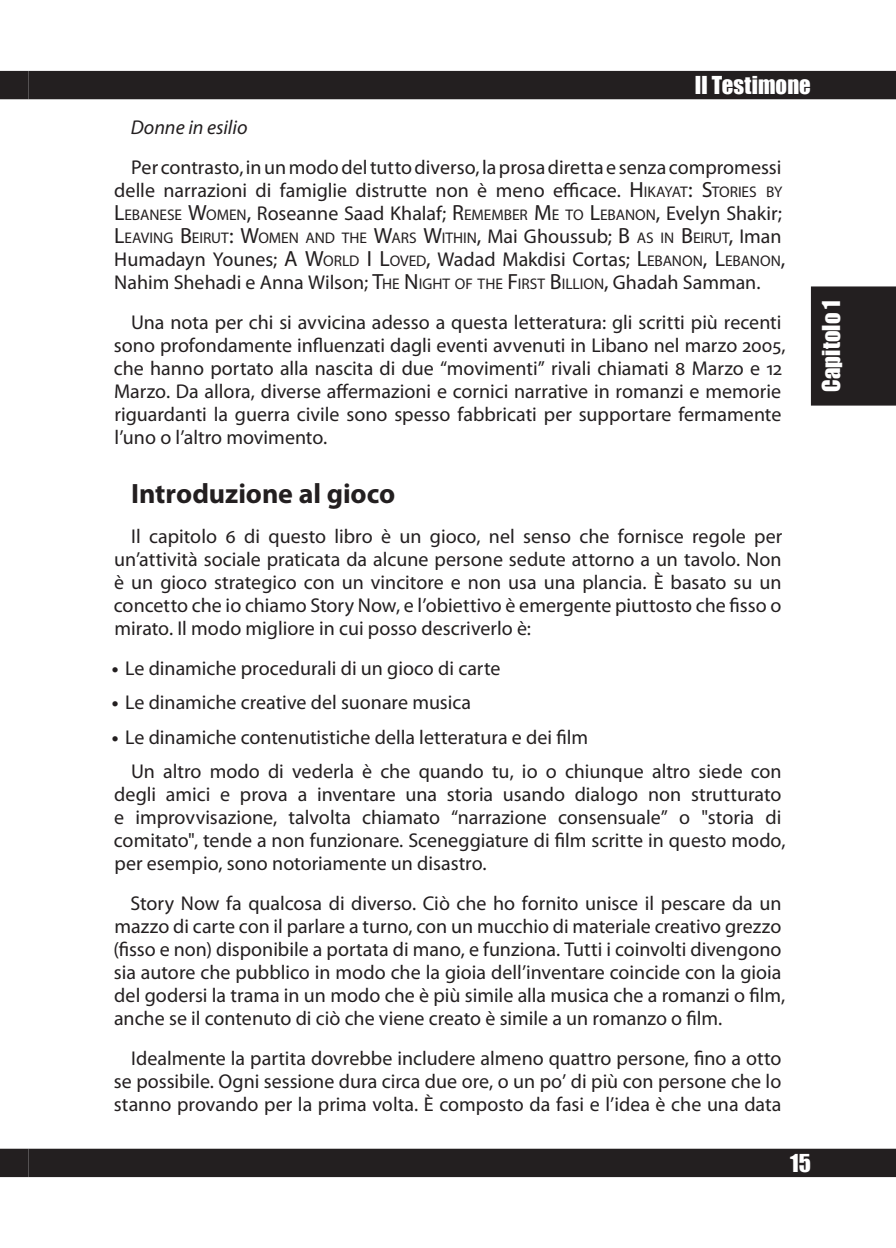
<style>
.page{position:relative;width:896px;height:1248px;background:#fff}
.page>*{position:absolute;margin:0;border:0;box-sizing:border-box;transform-origin:0 0}
.t1{font:700 28px "Myriad Pro";letter-spacing:-.005em;color:#231f20}
.t2{font:22.6px "Impact";letter-spacing:.005em;color:#fff}
.t3{font:20px/23px "Myriad Pro";color:#231f20}
.t4{font:italic 20px "Myriad Pro";color:#231f20}
.t5{font:15.4px "Myriad Pro";letter-spacing:-.005em;color:#231f20}
.s1{font-size:22px}
.s2{font-size:15.4px}
.s3{font-size:20px}
.s4{font-weight:700}
</style>
<div class="page">
<div style="left:0;top:71px;width:896px;height:28px;background:#231f20"></div>
<div style="left:0;top:1148px;width:896px;height:28px;background:#231f20"></div>
<div style="left:811px;top:286px;width:85px;height:119px;background:#231f20"></div>
<p class="t2" style="left:695px;top:68px;width:118px">Il Testimone</p>
<p class="t4" style="left:131px;top:115px;width:118px">Donne in esilio</p>
<p class="t3" style="left:114px;top:156px;width:670px;text-align:justify;text-indent:17px">Per contrasto, in un modo del tutto diverso, la prosa diretta e senza compromessi delle narrazioni di famiglie distrutte non è meno efficace. <span class="s1">H</span><span class="s2">IKAYAT</span><span class="s1">: S</span><span class="s2">TORIES BY </span><span class="s1">L</span><span class="s2">EBANESE</span> <span class="s1">W</span><span class="s2">OMEN</span><span class="s1">,</span> Roseanne Saad Khalaf; <span class="s1">R</span><span class="s2">EMEMBER</span> <span class="s1">M</span> <span class="s2">E TO</span> <span class="s1">L</span><span class="s2">EBANON</span><span class="s1">,</span> Evelyn Shakir;</p>
<p class="t5" style="left:114px;top:228px;width:669px"><span class="s1">L</span>EAVING <span class="s1">B</span> EIRUT<span class="s1">: W</span>OMEN AND THE <span class="s1">W</span>ARS <span class="s1">W</span>ITHIN<span class="s1">,</span> <span class="s3">Mai Ghoussub;</span> <span class="s1">B</span> AS IN <span class="s1">B</span> EIRUT<span class="s1">,</span> <span class="s3">Iman</span></p>
<p class="t3" style="left:114px;top:248px;width:672px">Humadayn Younes; <span class="s1">A W</span><span class="s2">ORLD</span> <span class="s1">I L</span><span class="s2">OVED</span><span class="s1">,</span> Wadad Makdisi Cortas; <span class="s1">L</span><span class="s2">EBANON</span><span class="s1">, L</span><span class="s2">EBANON</span><span class="s1">,<br></span>Nahim Shehadi e Anna Wilson; <span class="s1">T</span><span class="s2">HE</span> <span class="s1">N</span> <span class="s2">IGHT OF THE</span> <span class="s1">F</span><span class="s2">IRST</span> <span class="s1">B</span><span class="s2">ILLION</span><span class="s1">,</span> Ghadah Samman.</p>
<p class="t3" style="left:114px;top:311px;width:673px;text-indent:17px">Una nota per chi si avvicina adesso a questa letteratura: gli scritti più recenti sono profondamente influenzati dagli eventi avvenuti in Libano nel marzo 2005, che hanno portato alla nascita di due “movimenti” rivali chiamati 8 Marzo e 12<br>Marzo. Da allora, diverse affermazioni e cornici narrative in romanzi e memorie riguardanti la guerra civile sono spesso fabbricati per supportare fermamente l’uno o l’altro movimento.</p>
<h1 class="t1" style="left:131px;top:475px;width:265px">Introduzione al gioco</h1>
<p class="t3" style="left:114px;top:524px;width:670px;text-align:justify;text-indent:17px">Il capitolo 6 di questo libro è un gioco, nel senso che fornisce regole per un’attività sociale praticata da alcune persone sedute attorno a un tavolo. Non è un gioco strategico con un vincitore e non usa una plancia. È basato su un concetto che io chiamo Story Now, e l’obiettivo è emergente piuttosto che fisso o mirato. Il modo migliore in cui posso descriverlo è:</p>
<p class="t3" style="left:112px;top:656px;width:390px"><span class="s4">•</span> Le dinamiche procedurali di un gioco di carte</p>
<p class="t3" style="left:112px;top:690px;width:361px"><span class="s4">•</span> Le dinamiche creative del suonare musica</p>
<p class="t3" style="left:131px;top:719px;width:652px;line-height:34.4px;text-indent:-19px"><span class="s4">•</span> Le dinamiche contenutistiche della letteratura e dei film<br>Un altro modo di vederla è che quando tu, io o chiunque altro siede con</p>
<p class="t3" style="left:114px;top:782px;width:673px">degli amici e prova a inventare una storia usando dialogo non strutturato e improvvisazione, talvolta chiamato “narrazione consensuale” o "storia di comitato", tende a non funzionare. Sceneggiature di film scritte in questo modo, per esempio, sono notoriamente un disastro.</p>
<p class="t3" style="left:113px;top:891px;width:673px;text-indent:17px">Story Now fa qualcosa di diverso. Ciò che ho fornito unisce il pescare da un mazzo di carte con il parlare a turno, con un mucchio di materiale creativo grezzo (fisso e non) disponibile a portata di mano, e funziona. Tutti i coinvolti divengono sia autore che pubblico in modo che la gioia dell’inventare coincide con la gioia del godersi la trama in un modo che è più simile alla musica che a romanzi o film, anche se il contenuto di ciò che viene creato è simile a un romanzo o film.</p>
<p class="t3" style="left:114px;top:1046px;width:669px;text-align:justify;text-indent:17px">Idealmente la partita dovrebbe includere almeno quattro persone, fino a otto se possibile. Ogni sessione dura circa due ore, o un po’ di più con persone che lo stanno provando per la prima volta. È composto da fasi e l’idea è che una data</p>
<p class="t2" style="left:814px;top:392px;width:94px;rotate:-90deg">Capitolo 1</p>
<p class="t2" style="left:790px;top:1145px;width:22px">15</p>
</div>
